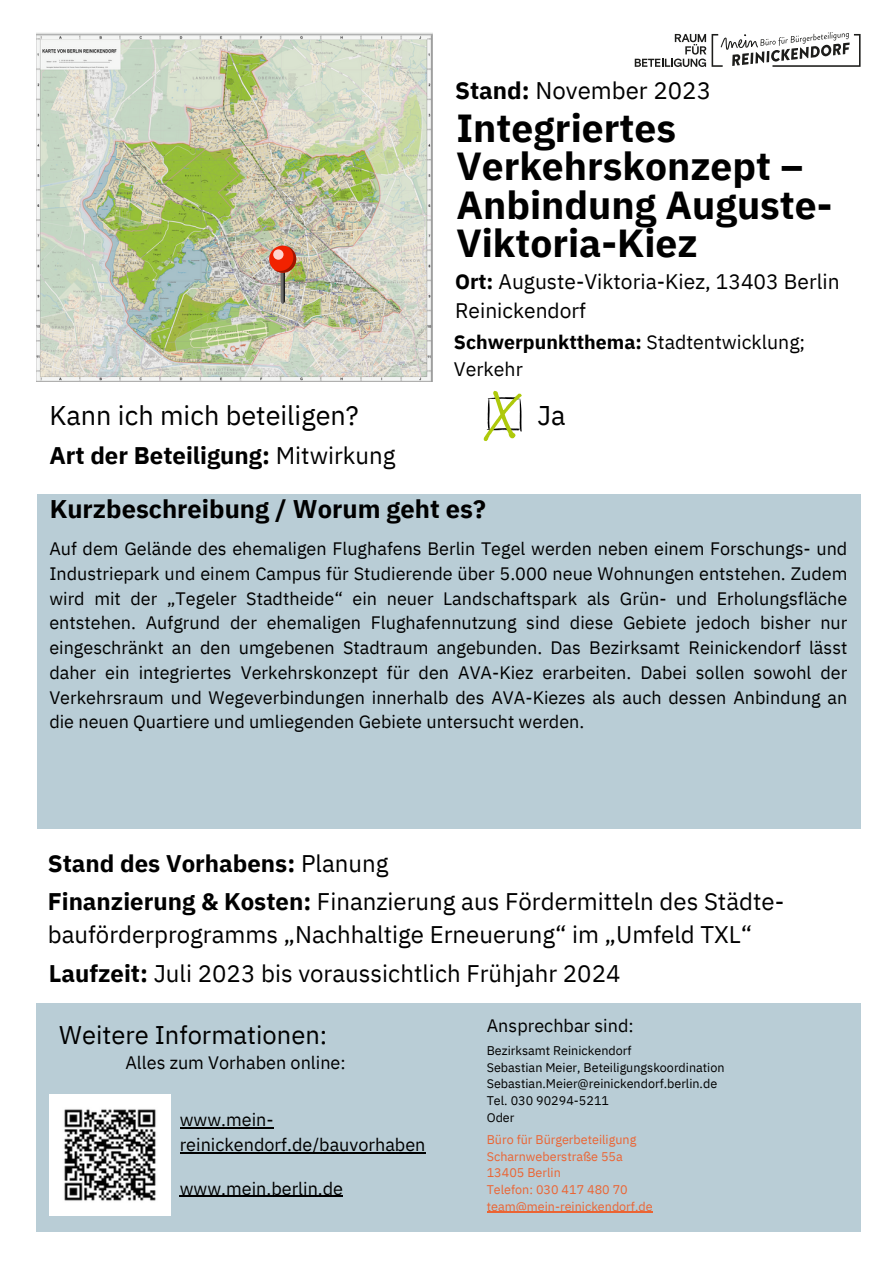
<style>
.page{position:relative;width:894px;height:1264px;background:#fff}
.page>*{position:absolute;margin:0;border:0;box-sizing:border-box;transform-origin:0 0}
.t1{font:700 39px/38.2px "IBM Plex Sans";color:#000}
.t2{font:27px "IBM Plex Sans";color:#000}
.t3{font:700 25.5px "IBM Plex Sans";color:#000}
.t4{font:25.5px "IBM Plex Sans";color:#000}
.t5{font:24px/32.7px "IBM Plex Sans";color:#000}
.t6{font:700 24px "IBM Plex Sans";color:#000}
.t7{font:21px/29.2px "IBM Plex Sans";color:#000}
.t8{font:19.5px/27px "IBM Plex Sans";color:#000}
.t9{font:18px/24.8px "IBM Plex Sans";color:#000;text-align:justify}
.t10{font:12.6px "IBM Plex Sans";color:#000}
.t11{font:12.6px "IBM Plex Sans";color:#eb6433}
.s1{font-weight:700}
.s2{font-weight:400}
</style>
<div class="page">
<img style="left:37px;top:33px;width:395px;height:348px">
<svg style="left:483px;top:391px;width:38px;height:50px"></svg>
<div style="left:37px;top:494px;width:823px;height:334px;background:#b9cdd6"></div>
<div style="left:37px;top:1002px;width:823px;height:229px;background:#b9cdd6"></div>
<svg style="left:269px;top:246px;width:27px;height:27px"></svg>
<svg style="left:274px;top:247px;width:22px;height:57px"></svg>
<div style="left:273px;top:249px;width:10px;height:11px;background:#ffd6cf;border-radius:50%"></div>
<img style="left:49px;top:1094px;width:122px;height:121px">
<hr style="left:486px;top:1211px;width:166px;height:1px;background:#eb6433">
<hr style="left:180px;top:1195px;width:163px;height:1px;background:#000">
<hr style="left:180px;top:1127px;width:93px;height:1px;background:#000">
<hr style="left:180px;top:1152px;width:245px;height:1px;background:#000">
<svg style="left:634px;top:32px;width:226px;height:35px"></svg>
<h6 class="t5" style="left:455px;top:74px;width:257px"><span class="s1">Stand:</span> November 2023</h6>
<h6 class="t1" style="left:456px;top:108px;width:377px">Integriertes<br>Verkehrskonzept –<br>Anbindung Auguste-<br>Viktoria-Kiez</h6>
<p class="t7" style="left:455px;top:266px;width:386px"><span class="s1">Ort:</span> Auguste-Viktoria-Kiez, 13403 Berlin<br>Reinickendorf</p>
<h6 class="t8" style="left:453px;top:328px;width:353px"><span class="s1">Schwerpunktthema:</span> Stadtentwicklung;<br>Verkehr</h6>
<h1 class="t2" style="left:49px;top:397px;width:311px">Kann ich mich beteiligen?</h1>
<h1 class="t2" style="left:537px;top:397px;width:30px">Ja</h1>
<p class="t6" style="left:49px;top:439px;width:347px">Art der Beteiligung: <span class="s2">Mitwirkung</span></p>
<p class="t3" style="left:50px;top:491px;width:437px">Kurzbeschreibung / Worum geht es?</p>
<p class="t9" style="left:49px;top:536px;width:799px">Auf dem Gelände des ehemaligen Flughafens Berlin Tegel werden neben einem Forschungs- und Industriepark und einem Campus für Studierende über 5.000 neue Wohnungen entstehen. Zudem wird mit der „Tegeler Stadtheide“ ein neuer Landschaftspark als Grün- und Erholungsfläche entstehen. Aufgrund der ehemaligen Flughafennutzung sind diese Gebiete jedoch bisher nur eingeschränkt an den umgebenen Stadtraum angebunden. Das Bezirksamt Reinickendorf lässt daher ein integriertes Verkehrskonzept für den AVA-Kiez erarbeiten. Dabei sollen sowohl der Verkehrsraum und Wegeverbindungen innerhalb des AVA-Kiezes als auch dessen Anbindung an die neuen Quartiere und umliegenden Gebiete untersucht werden.</p>
<p class="t6" style="left:48px;top:846px;width:342px">Stand des Vorhabens: <span class="s2">Planung</span></p>
<p class="t5" style="left:48px;top:885px;width:737px"><span class="s1">Finanzierung &amp; Kosten:</span> Finanzierung aus Fördermitteln des Städte&shy;bauförderprogramms „Nachhaltige Erneuerung“ im „Umfeld TXL“</p>
<p class="t5" style="left:49px;top:956px;width:573px"><span class="s1">Laufzeit:</span> Juli 2023 bis voraussichtlich Frühjahr 2024</p>
<h5 class="t4" style="left:59px;top:1018px;width:269px">Weitere Informationen:</h5>
<h5 class="t9" style="left:125px;top:1049px;width:222px">Alles zum Vorhaben online:</h5>
<p class="t9" style="left:180px;top:1107px;width:247px">www.mein&shy;reinickendorf.de/bauvorhaben</p>
<p class="t9" style="left:180px;top:1175px;width:165px">www.mein.berlin.de</p>
<h6 class="t9" style="left:486px;top:1012px;width:148px">Ansprechbar sind:</h6>
<h4 class="t10" style="left:486px;top:1041px;width:146px">Bezirksamt Reinickendorf</h4>
<h4 class="t10" style="left:486px;top:1058px;width:239px">Sebastian Meier, Beteiligungskoordination</h4>
<h4 class="t10" style="left:486px;top:1075px;width:232px">Sebastian.Meier@reinickendorf.berlin.de</h4>
<h3 class="t10" style="left:486px;top:1092px;width:124px">Tel. 030 90294-5211</h3>
<h6 class="t10" style="left:486px;top:1108px;width:29px">Oder</h6>
<p class="t11" style="left:486px;top:1130px;width:151px">Büro für Bürgerbeteiligung</p>
<p class="t11" style="left:486px;top:1147px;width:137px">Scharnweberstraße 55a</p>
<h3 class="t11" style="left:486px;top:1164px;width:75px">13405 Berlin</h3>
<h4 class="t11" style="left:486px;top:1181px;width:142px">Telefon: 030 417 480 70</h4>
<h2 class="t11" style="left:486px;top:1197px;width:167px">team@mein-reinickendorf.de</h2>
</div>
